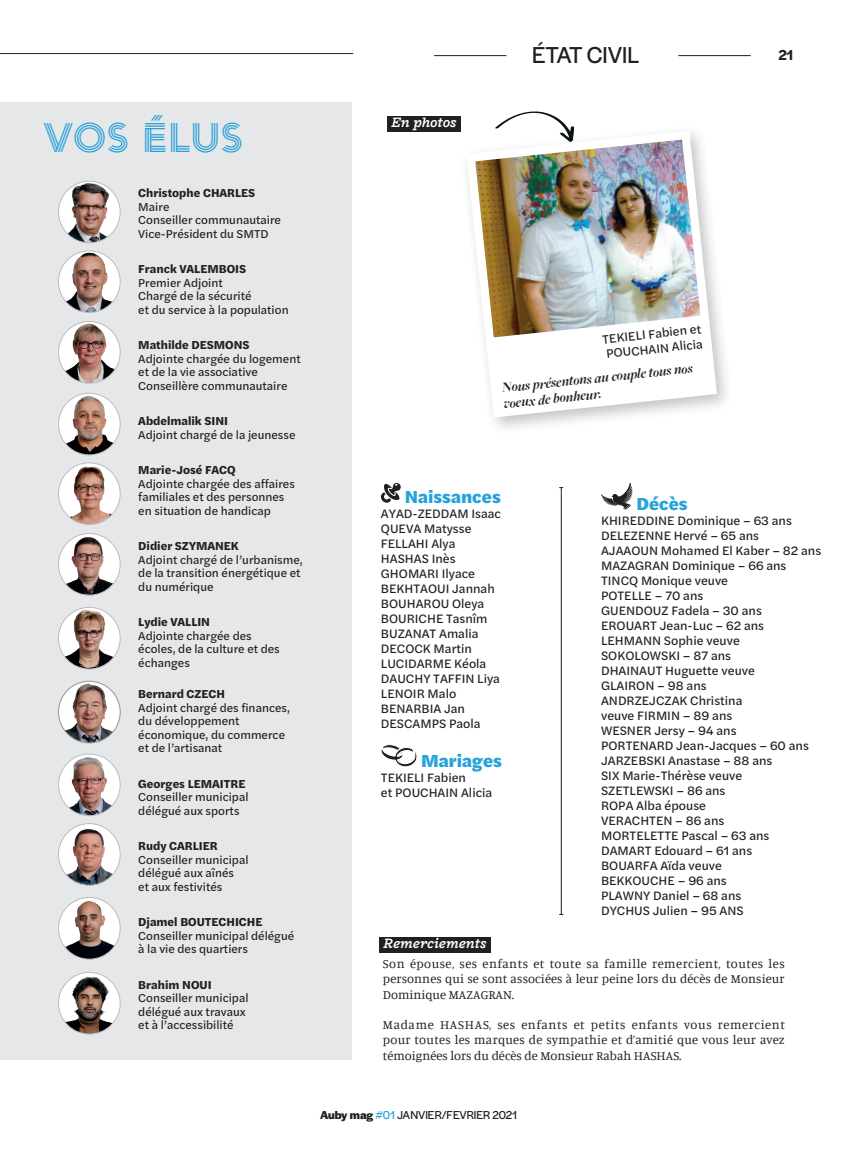
<style>
.page{position:relative;width:851px;height:1149px;background:#fff}
.page>*{position:absolute;margin:0;border:0;box-sizing:border-box;transform-origin:0 0}
.t1{font:40.95px "Arya Triple";color:#26a2db}
.t2{font:24px "Halyard Display";letter-spacing:-.005em;color:#231f20}
.t3{font:900 18px "Halyard Text";color:#26a2db}
.t4{font:italic 600 15px "Freight Macro Pro";color:#fff}
.t5{font:600 15px "Halyard Display";color:#231f20}
.t6{font:italic 700 14.4px/15.9px "Freight Big Pro";color:#231f20}
.t7{font:12.75px/15px "Halyard Text";color:#231f20}
.t8{font:12.75px/15.3px "Manuale";color:#231f20;text-align:justify}
.t9{font:12px/13.5px "Halyard Text";color:#231f20}
.t10{font:700 12px "Halyard Text";color:#231f20}
.t11{font:12px "Halyard Display";letter-spacing:-.005em;color:#231f20}
.s1{font-weight:700}
.s2{color:#26a2db}
</style>
<div class="page">
<div style="left:0;top:102px;width:351px;height:957px;background:#e6e7e9"></div>
<hr style="left:678px;top:55px;width:72px;height:1px;background:#231f20">
<hr style="left:434px;top:55px;width:72px;height:1px;background:#231f20">
<img style="left:58px;top:972px;width:62px;height:61px;border-radius:31px">
<div style="left:58px;top:971px;width:62px;height:63px;border:1px solid #bcbdc0;border-radius:50%"></div>
<img style="left:58px;top:897px;width:62px;height:61px;border-radius:31px">
<div style="left:58px;top:896px;width:62px;height:63px;border:1px solid #bcbdc0;border-radius:50%"></div>
<img style="left:58px;top:823px;width:62px;height:62px;border-radius:31px">
<div style="left:58px;top:823px;width:62px;height:62px;border:1px solid #bcbdc0;border-radius:50%"></div>
<img style="left:58px;top:753px;width:62px;height:62px;border-radius:31px">
<div style="left:58px;top:753px;width:62px;height:62px;border:1px solid #bcbdc0;border-radius:50%"></div>
<img style="left:58px;top:681px;width:62px;height:61px;border-radius:31px">
<div style="left:58px;top:680px;width:62px;height:62px;border:1px solid #939598;border-radius:50%"></div>
<img style="left:58px;top:607px;width:62px;height:61px;border-radius:31px">
<div style="left:58px;top:606px;width:62px;height:63px;border:1px solid #bcbdc0;border-radius:50%"></div>
<img style="left:58px;top:533px;width:62px;height:62px;border-radius:31px">
<div style="left:58px;top:533px;width:62px;height:62px;border:1px solid #bcbdc0;border-radius:50%"></div>
<img style="left:58px;top:462px;width:62px;height:62px;border-radius:31px">
<div style="left:58px;top:462px;width:62px;height:62px;border:1px solid #bcbdc0;border-radius:50%"></div>
<img style="left:58px;top:393px;width:62px;height:62px;border-radius:31px">
<div style="left:58px;top:393px;width:62px;height:62px;border:1px solid #bcbdc0;border-radius:50%"></div>
<img style="left:58px;top:321px;width:62px;height:62px;border-radius:31px">
<div style="left:58px;top:321px;width:62px;height:62px;border:1px solid #bcbdc0;border-radius:50%"></div>
<img style="left:58px;top:251px;width:62px;height:61px;border-radius:31px">
<div style="left:58px;top:250px;width:62px;height:63px;border:1px solid #bcbdc0;border-radius:50%"></div>
<img style="left:58px;top:181px;width:62px;height:62px;border-radius:31px">
<div style="left:58px;top:181px;width:62px;height:62px;border:1px solid #bcbdc0;border-radius:50%"></div>
<svg style="left:381px;top:482px;width:20px;height:21px"></svg>
<svg style="left:381px;top:744px;width:36px;height:23px"></svg>
<svg style="left:601px;top:483px;width:32px;height:26px"></svg>
<div style="left:379px;top:936px;width:112px;height:15px;background:#231f20"></div>
<div style="left:387px;top:116px;width:74px;height:15px;background:#231f20"></div>
<div style="left:459px;top:124px;width:275px;height:310px;background:#fff"></div>
<img style="left:467px;top:132px;width:246px;height:182px">
<svg style="left:482px;top:314px;width:239px;height:108px"></svg>
<svg style="left:494px;top:111px;width:80px;height:31px"></svg>
<hr style="left:561px;top:487px;width:1px;height:427px;background:#231f20">
<hr style="left:0;top:53px;width:353px;height:1px;background:#231f20">
<h2 class="t2" style="left:532px;top:38px;width:109px">ÉTAT CIVIL</h2>
<p class="t5" style="left:778px;top:44px;width:17px">21</p>
<h1 class="t1" style="left:44px;top:112px;width:201px">VOS ÉLUS</h1>
<p class="t10" style="left:138px;top:184px;width:118px">Christophe CHARLES</p>
<p class="t9" style="left:138px;top:199px;width:144px">Maire<br>Conseiller communautaire<br>Vice-Président du SMTD</p>
<p class="t10" style="left:138px;top:260px;width:109px">Franck VALEMBOIS</p>
<p class="t9" style="left:138px;top:275px;width:152px">Premier Adjoint<br>Chargé de la sécurité<br>et du service à la population</p>
<p class="t10" style="left:138px;top:336px;width:113px">Mathilde DESMONS</p>
<p class="t9" style="left:138px;top:351px;width:164px">Adjointe chargée du logement et de la vie associative<br>Conseillère communautaire</p>
<p class="t10" style="left:138px;top:412px;width:91px">Abdelmalik SINI</p>
<p class="t9" style="left:138px;top:427px;width:159px">Adjoint chargé de la jeunesse</p>
<p class="t10" style="left:138px;top:461px;width:99px">Marie-José FACQ</p>
<p class="t9" style="left:138px;top:476px;width:158px">Adjointe chargée des affaires familiales et des personnes en situation de handicap</p>
<p class="t10" style="left:138px;top:537px;width:102px">Didier SZYMANEK</p>
<p class="t9" style="left:138px;top:552px;width:166px">Adjoint chargé de l’urbanisme, de la transition énergétique et du numérique</p>
<p class="t10" style="left:138px;top:613px;width:73px">Lydie VALLIN</p>
<p class="t9" style="left:138px;top:628px;width:143px">Adjointe chargée des écoles, de la culture et des échanges</p>
<p class="t10" style="left:138px;top:684px;width:88px">Bernard CZECH</p>
<p class="t9" style="left:138px;top:699px;width:153px">Adjoint chargé des finances, du développement économique, du commerce et de l’artisanat</p>
<p class="t10" style="left:138px;top:774px;width:109px">Georges LEMAITRE</p>
<p class="t9" style="left:138px;top:789px;width:112px">Conseiller municipal délégué aux sports</p>
<p class="t10" style="left:138px;top:836px;width:81px">Rudy CARLIER</p>
<p class="t9" style="left:138px;top:851px;width:112px">Conseiller municipal délégué aux aînés<br>et aux festivités</p>
<p class="t10" style="left:138px;top:912px;width:126px">Djamel BOUTECHICHE</p>
<p class="t9" style="left:138px;top:928px;width:157px">Conseiller municipal délégué à la vie des quartiers</p>
<p class="t10" style="left:138px;top:975px;width:75px">Brahim NOUI</p>
<p class="t9" style="left:138px;top:990px;width:112px">Conseiller municipal délégué aux travaux et à l’accessibilité</p>
<p class="t4" style="left:391px;top:112px;width:67px">En photos</p>
<p class="t7" style="left:601px;top:331px;width:101px;rotate:-6deg">TEKIELI Fabien et<br>POUCHAIN Alicia</p>
<p class="t6" style="left:501px;top:379px;width:193px;rotate:-6deg">Nous présentons au couple tous nos voeux de bonheur.</p>
<h3 class="t3" style="left:405px;top:482px;width:97px">Naissances</h3>
<p class="t7" style="left:381px;top:505px;width:122px">AYAD-ZEDDAM Isaac<br>QUEVA Matysse<br>FELLAHI Alya<br>HASHAS Inès<br>GHOMARI Ilyace<br>BEKHTAOUI Jannah<br>BOUHAROU Oleya<br>BOURICHE Tasnîm<br>BUZANAT Amalia<br>DECOCK Martin<br>LUCIDARME Kéola<br>DAUCHY TAFFIN Liya<br>LENOIR Malo<br>BENARBIA Jan<br>DESCAMPS Paola</p>
<h3 class="t3" style="left:421px;top:746px;width:82px">Mariages</h3>
<p class="t7" style="left:381px;top:769px;width:113px">TEKIELI Fabien<br>et POUCHAIN Alicia</p>
<h3 class="t3" style="left:636px;top:489px;width:53px">Décès</h3>
<p class="t7" style="left:601px;top:512px;width:222px">KHIREDDINE Dominique – 63 ans<br>DELEZENNE Hervé – 65 ans<br>AJAAOUN Mohamed El Kaber – 82 ans<br>MAZAGRAN Dominique – 66 ans<br>TINCQ Monique veuve<br>POTELLE – 70 ans<br>GUENDOUZ Fadela – 30 ans<br>EROUART Jean-Luc – 62 ans<br>LEHMANN Sophie veuve<br>SOKOLOWSKI – 87 ans<br>DHAINAUT Huguette veuve<br>GLAIRON – 98 ans<br>ANDRZEJCZAK Christina<br>veuve FIRMIN – 89 ans<br>WESNER Jersy – 94 ans<br>PORTENARD Jean-Jacques – 60 ans<br>JARZEBSKI Anastase – 88 ans<br>SIX Marie-Thérèse veuve<br>SZETLEWSKI – 86 ans<br>ROPA Alba épouse<br>VERACHTEN – 86 ans<br>MORTELETTE Pascal – 63 ans<br>DAMART Edouard – 61 ans<br>BOUARFA Aïda veuve<br>BEKKOUCHE – 96 ans<br>PLAWNY Daniel – 68 ans<br>DYCHUS Julien – 95 ANS</p>
<p class="t4" style="left:384px;top:932px;width:104px">Remerciements</p>
<p class="t8" style="left:383px;top:955px;width:403px">Son épouse, ses enfants et toute sa famille remercient, toutes les personnes qui se sont associées à leur peine lors du décès de Monsieur Dominique MAZAGRAN.</p>
<p class="t8" style="left:383px;top:1016px;width:403px">Madame HASHAS, ses enfants et petits enfants vous remercient pour toutes les marques de sympathie et d’amitié que vous leur avez témoignées lors du décès de Monsieur Rabah HASHAS.</p>
<p class="t11" style="left:320px;top:1106px;width:198px"><span class="s1">Auby mag</span> <span class="s2">#01</span> JANVIER/FEVRIER 2021</p>
</div>
